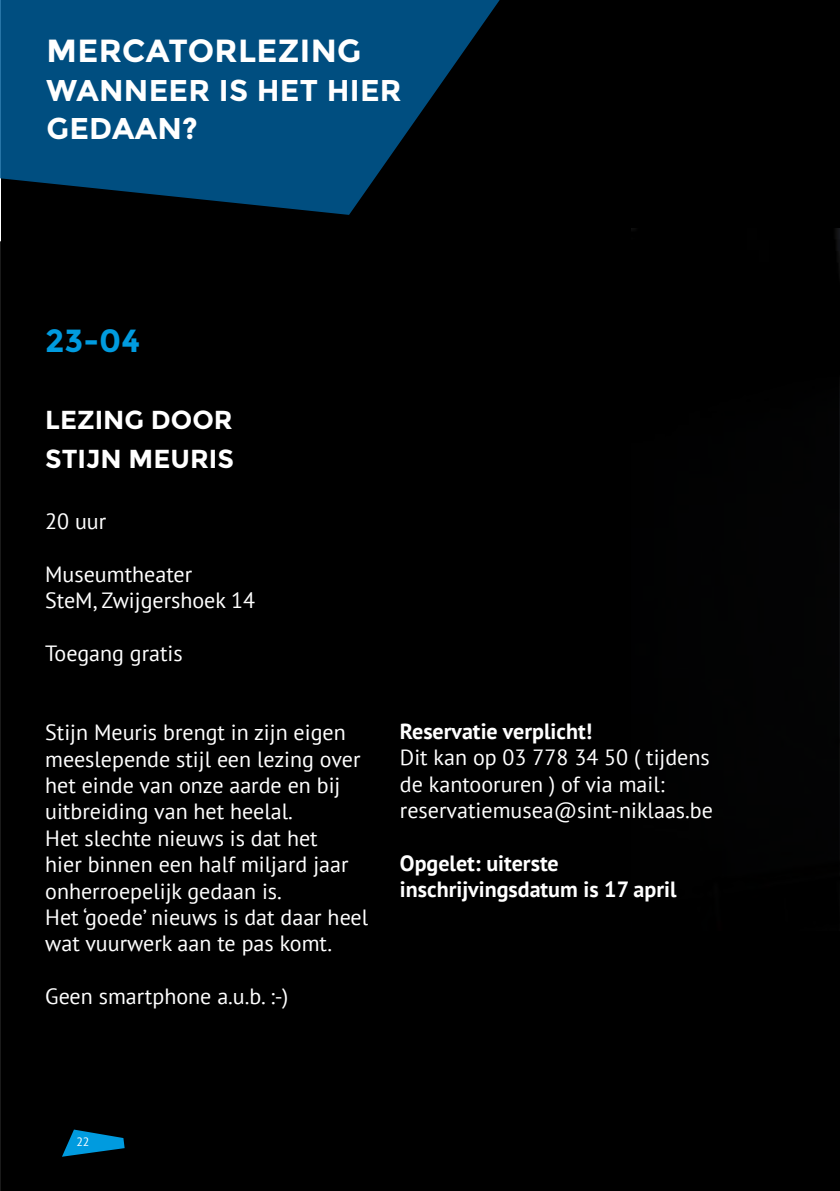
<style>
.page{position:relative;width:840px;height:1191px;background:#fff}
.page>*{position:absolute;margin:0;border:0;box-sizing:border-box;transform-origin:0 0}
.t1{font:700 32px "Montserrat";letter-spacing:.01em;color:#fff}
.t2{font:700 32px "Montserrat";color:#009bdf}
.t3{font:700 30px/38px "Montserrat";letter-spacing:.01em;color:#fff}
.t4{font:700 26px/38.6px "Montserrat";color:#fff}
.t5{font:22px/26.4px "PT Sans";color:#fff}
.t6{font:700 22px/26.4px "PT Sans";color:#fff}
.t7{font:12px "PT Sans";color:#fff}
</style>
<div class="page">
<div style="left:1px;top:0;width:838px;height:1191px;background:#000"></div>
<svg style="left:0;top:0;width:500px;height:215px;fill:#004e80"></svg>
<svg style="left:62px;top:1129px;width:62px;height:27px"></svg>
<h1 class="t1" style="left:47px;top:32px;width:316px">MERCATORLEZING</h1>
<h2 class="t3" style="left:47px;top:71px;width:356px">WANNEER IS HET HIER<br>GEDAAN?</h2>
<h1 class="t2" style="left:45px;top:322px;width:96px">23-04</h1>
<p class="t4" style="left:45px;top:401px;width:190px">LEZING DOOR<br>STIJN MEURIS</p>
<p class="t5" style="left:45px;top:507px;width:63px">20 uur</p>
<p class="t5" style="left:45px;top:560px;width:211px">Museumtheater<br>SteM, Zwijgershoek 14</p>
<p class="t5" style="left:45px;top:639px;width:139px">Toegang gratis</p>
<p class="t5" style="left:45px;top:718px;width:324px">Stijn Meuris brengt in zijn eigen meeslepende stijl een lezing over het einde van onze aarde en bij uitbreiding van het heelal.<br>Het slechte nieuws is dat het<br>hier binnen een half miljard jaar onherroepelijk gedaan is.<br>Het ‘goede’ nieuws is dat daar heel wat vuurwerk aan te pas komt.</p>
<p class="t5" style="left:45px;top:982px;width:244px">Geen smartphone a.u.b. :-)</p>
<p class="t6" style="left:400px;top:717px;width:194px">Reservatie verplicht!</p>
<p class="t5" style="left:400px;top:744px;width:314px">Dit kan op 03 778 34 50 ( tijdens de kantooruren ) of via mail: reservatiemusea@sint-niklaas.be</p>
<p class="t6" style="left:400px;top:849px;width:278px">Opgelet: uiterste inschrijvingsdatum is 17 april</p>
<p class="t7" style="left:76px;top:1134px;width:15px">22</p>
</div>
